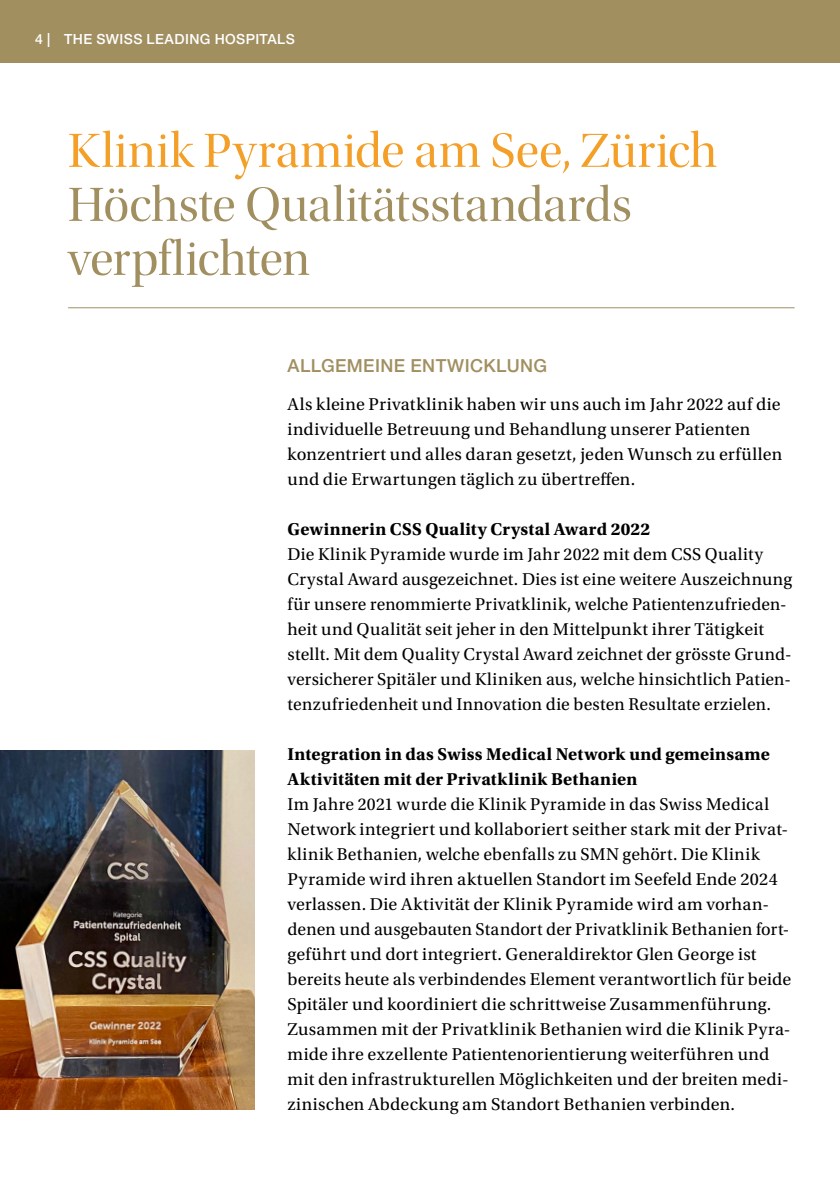
<style>
.page{position:relative;width:840px;height:1191px;background:#fff}
.page>*{position:absolute;margin:0;border:0;box-sizing:border-box;transform-origin:0 0}
.t1{font:50px/54px "Utopia Std Disp";letter-spacing:-.005em;color:#a18f60}
.t2{font:50px "Utopia Std Disp";letter-spacing:.02em;color:#f49f28}
.t3{font:18px/25px "Utopia Std";letter-spacing:.015em;color:#000}
.t4{font:700 18px/25px "Utopia Std";letter-spacing:.015em;color:#000}
.t5{font:500 18px "Helvetica Neue LT Std";letter-spacing:.02em;color:#a18f60}
.t6{font:500 14px "Helvetica Neue LT Std";letter-spacing:.03em;color:#fff}
</style>
<div class="page">
<img style="left:0;top:751px;width:254px;height:359px">
<hr style="left:68px;top:307px;width:726px;height:1px;background:#a18f60">
<div style="left:0;top:0;width:839px;height:62px;background:#a18f60"></div>
<p class="t6" style="left:35px;top:31px;width:261px">4 | THE SWISS LEADING HOSPITALS</p>
<h1 class="t2" style="left:68px;top:124px;width:650px">Klinik Pyramide am See, Zürich</h1>
<h1 class="t1" style="left:68px;top:179px;width:565px">Höchste Qualitätsstandards verpflichten</h1>
<p class="t5" style="left:287px;top:355px;width:261px">ALLGEMEINE ENTWICKLUNG</p>
<p class="t3" style="left:287px;top:391px;width:496px">Als kleine Privatklinik haben wir uns auch im Jahr 2022 auf die individuelle Betreuung und Behandlung unserer Patienten konzentriert und alles daran gesetzt, jeden Wunsch zu erfüllen und die Erwartungen täglich zu übertreffen.</p>
<p class="t4" style="left:287px;top:516px;width:363px">Gewinnerin CSS Quality Crystal Award 2022</p>
<p class="t3" style="left:287px;top:541px;width:506px">Die Klinik Pyramide wurde im Jahr 2022 mit dem CSS Quality Crystal Award ausgezeichnet. Dies ist eine weitere Auszeichnung für unsere renommierte Privatklinik, welche Patientenzufrieden&shy;heit und Qualität seit jeher in den Mittelpunkt ihrer Tätigkeit stellt. Mit dem Quality Crystal Award zeichnet der grösste Grund&shy;versicherer Spitäler und Kliniken aus, welche hinsichtlich Patien&shy;tenzufriedenheit und Innovation die besten Resultate erzielen.</p>
<p class="t4" style="left:287px;top:741px;width:483px">Integration in das Swiss Medical Network und gemeinsame<br>Aktivitäten mit der Privatklinik Bethanien</p>
<p class="t3" style="left:287px;top:791px;width:505px">Im Jahre 2021 wurde die Klinik Pyramide in das Swiss Medical Network integriert und kollaboriert seither stark mit der Privat&shy;klinik Bethanien, welche ebenfalls zu SMN gehört. Die Klinik Pyramide wird ihren aktuellen Standort im Seefeld Ende 2024 verlassen. Die Aktivität der Klinik Pyramide wird am vorhan&shy;denen und ausgebauten Standort der Privatklinik Bethanien fort&shy;geführt und dort integriert. Generaldirektor Glen George ist bereits heute als verbindendes Element verantwortlich für beide Spitäler und koordiniert die schrittweise Zusammenführung.<br>Zusammen mit der Privatklinik Bethanien wird die Klinik Pyra&shy;mide ihre exzellente Patientenorientierung weiterführen und mit den infrastrukturellen Möglichkeiten und der breiten medi&shy;zinischen Abdeckung am Standort Bethanien verbinden.</p>
</div>
